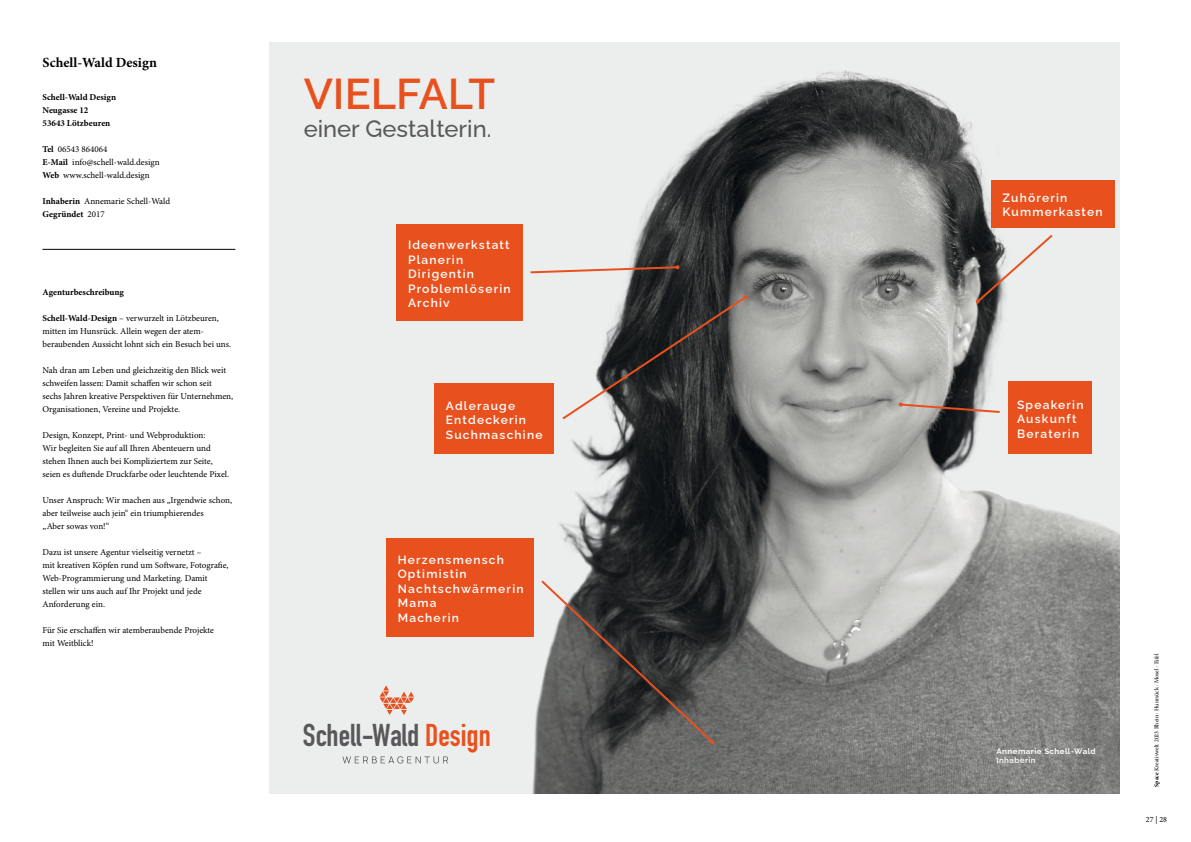
<style>
.page{position:relative;width:1191px;height:842px;background:#fff}
.page>*{position:absolute;margin:0;border:0;box-sizing:border-box;transform-origin:0 0}
.t1{font:600 43.2px "Raleway";color:#e8511e}
.t2{font:700 31.1px "DIN Condensed";color:#58585a}
.t3{font:500 23.8px "Raleway";color:#58585a}
.t4{font:700 14px "Minion Pro";color:#000}
.t5{font:600 12px/14.4px "Raleway";letter-spacing:.1em;color:#fff}
.t6{font:9px/13px "Minion Pro";color:#000}
.t7{font:700 9px/13px "Minion Pro";color:#000}
.t8{font:700 8px "Raleway";letter-spacing:.05em;color:#fff}
.t9{font:600 8px "Raleway";letter-spacing:.05em;color:#fff}
.t10{font:8px "Minion Pro";color:#000}
.t11{font:6px "Minion Pro";color:#000}
.s1{font-weight:700}
.s2{color:#e8511e}
</style>
<div class="page">
<div style="left:269px;top:43px;width:851px;height:751px;background:#eceded"></div>
<img style="left:532px;top:70px;width:588px;height:724px">
<div style="left:396px;top:224px;width:127px;height:97px;background:#e8511e"></div>
<div style="left:434px;top:383px;width:119px;height:71px;background:#e8511e"></div>
<div style="left:386px;top:538px;width:148px;height:99px;background:#e8511e"></div>
<div style="left:1008px;top:381px;width:84px;height:73px;background:#e8511e"></div>
<div style="left:991px;top:180px;width:123px;height:47px;background:#e8511e"></div>
<svg style="left:379px;top:685px;width:35px;height:30px"></svg>
<svg style="left:342px;top:756px;width:106px;height:7px"></svg>
<svg style="left:530px;top:265px;width:150px;height:9px"></svg>
<svg style="left:898px;top:402px;width:103px;height:12px"></svg>
<svg style="left:975px;top:233px;width:79px;height:71px"></svg>
<svg style="left:539px;top:578px;width:176px;height:167px;background:#4e4d4c"></svg>
<svg style="left:560px;top:294px;width:188px;height:127px"></svg>
<hr style="left:43px;top:249px;width:192px;height:1px;background:#000">
<h3 class="t4" style="left:43px;top:53px;width:116px">Schell-Wald Design</h3>
<p class="t7" style="left:43px;top:91px;width:75px">Schell-Wald Design<br>Neugasse 12<br>53643 Lötzbeuren</p>
<p class="t6" style="left:43px;top:143px;width:119px"><span class="s1">Tel</span> 06543 864064<br><span class="s1">E-Mail</span> info@schell-wald.design<br><span class="s1">Web</span> www.schell-wald.design</p>
<p class="t6" style="left:43px;top:195px;width:129px"><span class="s1">Inhaberin</span> Annemarie Schell-Wald<br><span class="s1">Gegründet</span> 2017</p>
<p class="t7" style="left:43px;top:286px;width:83px">Agenturbeschreibung</p>
<p class="t6" style="left:43px;top:312px;width:190px"><span class="s1">Schell-Wald-Design</span> – verwurzelt in Lötzbeuren, mitten im Hunsrück. Allein wegen der atem&shy;beraubenden Aussicht lohnt sich ein Besuch bei uns.</p>
<p class="t6" style="left:43px;top:364px;width:192px">Nah dran am Leben und gleichzeitig den Blick weit schweifen lassen: Damit schaffen wir schon seit<br>sechs Jahren kreative Perspektiven für Unternehmen, Organisationen, Vereine und Projekte.</p>
<p class="t6" style="left:43px;top:429px;width:188px">Design, Konzept, Print- und Webproduktion:<br>Wir begleiten Sie auf all Ihren Abenteuern und stehen Ihnen auch bei Kompliziertem zur Seite, seien es duftende Druckfarbe oder leuchtende Pixel.</p>
<p class="t6" style="left:43px;top:494px;width:191px">Unser Anspruch: Wir machen aus „Irgendwie schon, aber teilweise auch jein“ ein triumphierendes<br>„Aber sowas von!“</p>
<p class="t6" style="left:43px;top:546px;width:187px">Dazu ist unsere Agentur vielseitig vernetzt –<br>mit kreativen Köpfen rund um Software, Fotografie, Web-Programmierung und Marketing. Damit stellen wir uns auch auf Ihr Projekt und jede Anforderung ein.</p>
<p class="t6" style="left:43px;top:624px;width:173px">Für Sie erschaffen wir atemberaubende Projekte mit Weitblick!</p>
<h1 class="t1" style="left:304px;top:59px;width:193px">VIELFALT</h1>
<h3 class="t3" style="left:304px;top:110px;width:189px">einer Gestalterin.</h3>
<h3 class="t5" style="left:408px;top:237px;width:104px">Ideenwerkstatt<br>Planerin<br>Dirigentin<br>Problemlöserin<br>Archiv</h3>
<h3 class="t5" style="left:446px;top:397px;width:98px">Adlerauge<br>Entdeckerin<br>Suchmaschine</h3>
<h3 class="t5" style="left:398px;top:551px;width:127px">Herzensmensch<br>Optimistin<br>Nachtschwärmerin<br>Mama<br>Macherin</h3>
<h2 class="t2" style="left:303px;top:714px;width:189px">Schell-Wald <span class="s2">Design</span></h2>
<h3 class="t5" style="left:1002px;top:189px;width:102px">Zuhörerin<br>Kummerkasten</h3>
<h3 class="t5" style="left:1017px;top:396px;width:68px">Speakerin<br>Auskunft<br>Beraterin</h3>
<p class="t8" style="left:996px;top:744px;width:101px">Annemarie Schell-Wald</p>
<p class="t9" style="left:996px;top:754px;width:40px">Inhaberin</p>
<p class="t11" style="left:1152px;top:787px;width:135px;rotate:-90deg"><span class="s1">Space</span> Kreativwelt 2023 Rhein · Hunrsück · Mosel · Eifel</p>
<p class="t10" style="left:1145px;top:814px;width:23px">27 | 28</p>
</div>
